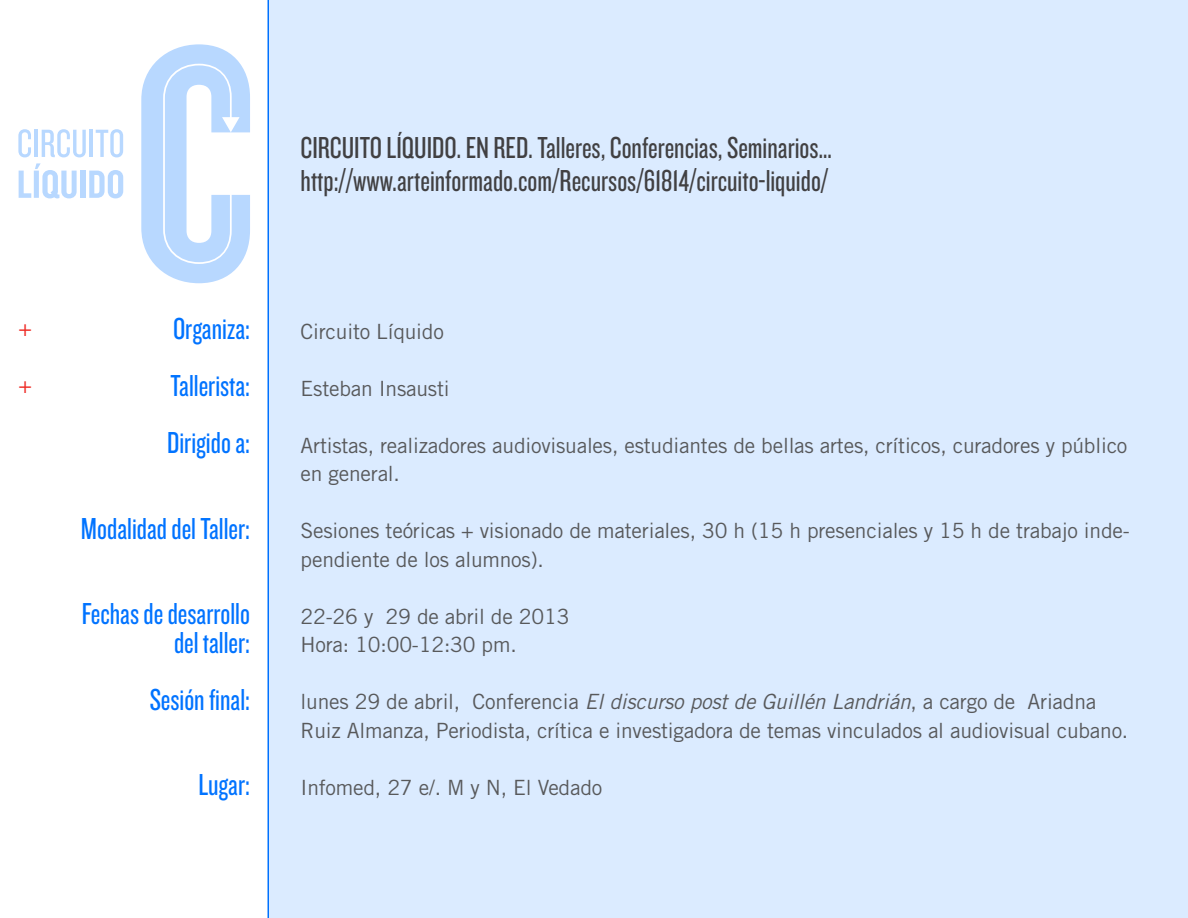
<style>
.page{position:relative;width:1188px;height:918px;background:#fff}
.page>*{position:absolute;margin:0;border:0;box-sizing:border-box;transform-origin:0 0}
.t1{font:31.5px/33px "Knockout HTF28 Junior Featherwt";color:#414042}
.t2{font:31.5px/57px "Knockout HTF28 Junior Featherwt";color:#0073ff;text-align:justify}
.t3{font:22.5px "Trade Gothic LT Std";color:#ee2a24}
.t4{font:21px/28.5px "Trade Gothic LT Std";letter-spacing:-.01em;color:#58595b}
.s1{font-style:italic}
</style>
<div class="page">
<div style="left:269px;top:0;width:919px;height:918px;background:#dbebff"></div>
<hr style="left:268px;top:0;width:1px;height:918px;background:#0071fe">
<svg style="left:141px;top:44px;width:109px;height:239px"></svg>
<svg style="left:18px;top:129px;width:13px;height:28px"></svg>
<hr style="left:34px;top:130px;width:4px;height:27px;background:#b8d8ff">
<svg style="left:42px;top:129px;width:44px;height:28px"></svg>
<hr style="left:90px;top:130px;width:3px;height:27px;background:#b8d8ff">
<svg style="left:96px;top:129px;width:27px;height:28px"></svg>
<svg style="left:19px;top:163px;width:58px;height:35px"></svg>
<div style="left:80px;top:171px;width:5px;height:27px;background:#b8d8ff"></div>
<svg style="left:89px;top:170px;width:34px;height:28px"></svg>
<p class="t3" style="left:18px;top:314px;width:15px">+</p>
<p class="t3" style="left:18px;top:371px;width:15px">+</p>
<h1 class="t2" style="left:167px;top:301px;width:84px">Organiza:<br>Tallerista:<br>Dirigido a:</h1>
<h1 class="t2" style="left:81px;top:500px;width:171px">Modalidad del Taller:</h1>
<h1 class="t2" style="left:82px;top:600px;width:170px;line-height:28.5px;text-align:right">Fechas de desarrollo del taller:</h1>
<h1 class="t2" style="left:150px;top:671px;width:102px">Sesión final:</h1>
<h1 class="t2" style="left:198px;top:757px;width:53px">Lugar:</h1>
<h1 class="t1" style="left:301px;top:132px;width:533px">CIRCUITO LÍQUIDO. EN RED. Talleres, Conferencias, Seminarios… http://www.arteinformado.com/Recursos/61814/circuito-liquido/</h1>
<p class="t4" style="left:301px;top:317px;width:145px">Circuito Líquido</p>
<p class="t4" style="left:301px;top:374px;width:151px">Esteban Insausti</p>
<p class="t4" style="left:301px;top:431px;width:828px">Artistas, realizadores audiovisuales, estudiantes de bellas artes, críticos, curadores y público en general.</p>
<p class="t4" style="left:301px;top:517px;width:831px">Sesiones teóricas + visionado de materiales, 30 h (15 h presenciales y 15 h de trabajo inde&shy;pendiente de los alumnos).</p>
<p class="t4" style="left:301px;top:602px;width:270px">22-26 y 29 de abril de 2013<br>Hora: 10:00-12:30 pm.</p>
<p class="t4" style="left:301px;top:687px;width:829px">lunes 29 de abril, Conferencia <span class="s1">El discurso post de Guillén Landrián</span>, a cargo de Ariadna<br>Ruiz Almanza, Periodista, crítica e investigadora de temas vinculados al audiovisual cubano.</p>
<p class="t4" style="left:301px;top:773px;width:303px">Infomed, 27 e/. M y N, El Vedado</p>
</div>
